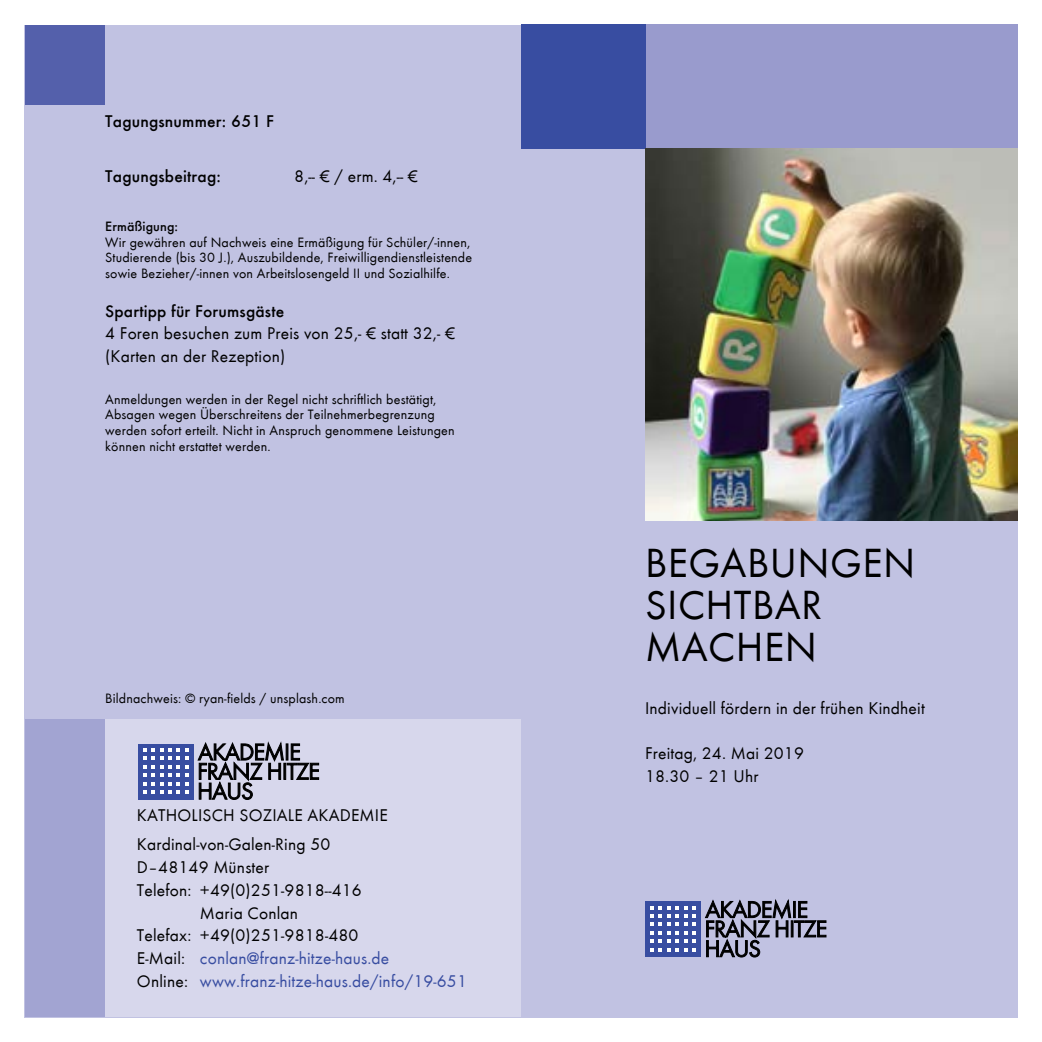
<style>
.page{position:relative;width:1042px;height:1042px;background:#fff}
.page>*{position:absolute;margin:0;border:0;box-sizing:border-box;transform-origin:0 0}
.t1{font:42px/42px "Futura T Boo";letter-spacing:.01em;color:#000}
.t2{font:17.5px/22.8px "Futura T Boo";letter-spacing:.01em;color:#000}
.t3{font:17.5px "Futura T Boo";letter-spacing:.01em;color:#384da1}
.t4{font:500 17.5px "Futura T";letter-spacing:.01em;color:#000}
.t5{font:14px/15.8px "Futura T Boo";letter-spacing:.01em;color:#000}
.t6{font:500 14px "Futura T";letter-spacing:.01em;color:#000}
.s1{color:#000}
</style>
<div class="page">
<div style="left:25px;top:25px;width:496px;height:992px;background:#c1c2e2"></div>
<div style="left:83px;top:718px;width:438px;height:298px;background:#d7d7ec"></div>
<div style="left:25px;top:25px;width:79px;height:79px;background:#5460ab"></div>
<div style="left:25px;top:718px;width:79px;height:298px;background:#a2a4d2"></div>
<div style="left:521px;top:25px;width:496px;height:992px;background:#c1c2e2"></div>
<div style="left:645px;top:25px;width:372px;height:124px;background:#999bcd"></div>
<div style="left:521px;top:25px;width:124px;height:124px;background:#384da1"></div>
<div style="left:645px;top:901px;width:56px;height:56px;background:#384da1"></div>
<svg style="left:650px;top:906px;width:46px;height:45px"></svg>
<svg style="left:705px;top:899px;width:121px;height:58px"></svg>
<div style="left:138px;top:743px;width:56px;height:56px;background:#384da1"></div>
<svg style="left:143px;top:748px;width:46px;height:46px"></svg>
<svg style="left:198px;top:742px;width:121px;height:58px"></svg>
<img style="left:645px;top:149px;width:372px;height:371px">
<p class="t4" style="left:105px;top:111px;width:170px">Tagungsnummer: 651 F</p>
<p class="t4" style="left:105px;top:166px;width:117px">Tagungsbeitrag:</p>
<p class="t2" style="left:294px;top:165px;width:125px">8,-- € / erm. 4,-- €</p>
<p class="t6" style="left:105px;top:218px;width:74px">Ermäßigung:</p>
<p class="t5" style="left:105px;top:234px;width:368px">Wir gewähren auf Nachweis eine Ermäßigung für Schüler/-innen,<br>Studierende (bis 30 J.), Auszubildende, Freiwilligendienstleistende sowie Bezieher/-innen von Arbeitslosengeld II und Sozialhilfe.</p>
<p class="t4" style="left:105px;top:300px;width:181px">Spartipp für Forumsgäste</p>
<p class="t2" style="left:105px;top:322px;width:351px">4 Foren besuchen zum Preis von 25,- € statt 32,- € (Karten an der Rezeption)</p>
<p class="t5" style="left:105px;top:391px;width:351px">Anmeldungen werden in der Regel nicht schriftlich bestätigt, Absagen wegen Überschreitens der Teilnehmerbegrenzung werden sofort erteilt. Nicht in Anspruch genommene Leistungen können nicht erstattet werden.</p>
<p class="t5" style="left:105px;top:690px;width:241px">Bildnachweis: © ryan-fields / unsplash.com</p>
<p class="t2" style="left:137px;top:800px;width:252px;line-height:29.8px">KATHOLISCH SOZIALE AKADEMIE<br>Kardinal-von-Galen-Ring 50</p>
<p class="t2" style="left:137px;top:856px;width:134px">D–48149 Münster</p>
<p class="t2" style="left:137px;top:879px;width:226px">Telefon: +49(0)251-9818--416</p>
<p class="t2" style="left:200px;top:901px;width:100px">Maria Conlan</p>
<p class="t2" style="left:137px;top:924px;width:223px">Telefax: +49(0)251-9818-480</p>
<p class="t3" style="left:137px;top:948px;width:254px"><span class="s1">E-Mail:</span> conlan@franz-hitze-haus.de</p>
<p class="t3" style="left:137px;top:971px;width:331px"><span class="s1">Online:</span> www.franz-hitze-haus.de/info/19-651</p>
<h1 class="t1" style="left:645px;top:542px;width:272px">BEGABUNGEN<br>SICHTBAR<br>MACHEN</h1>
<p class="t2" style="left:645px;top:697px;width:281px">Individuell fördern in der frühen Kindheit</p>
<p class="t2" style="left:645px;top:742px;width:160px">Freitag, 24. Mai 2019<br>18.30 – 21 Uhr</p>
</div>
